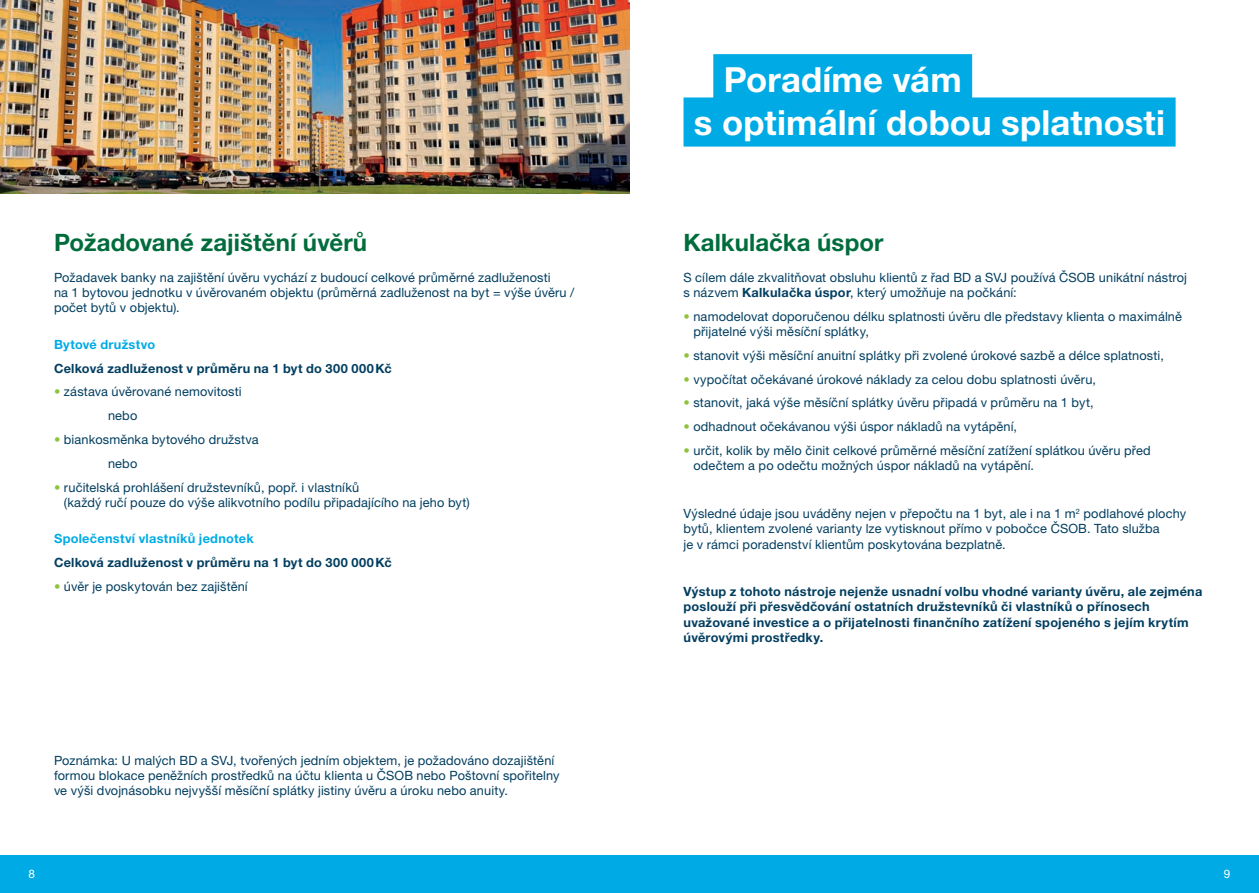
<style>
.page{position:relative;width:1259px;height:893px;background:#fff}
.page>*{position:absolute;margin:0;border:0;box-sizing:border-box;transform-origin:0 0}
.t1{font:700 34.65px/43.3px "Helvetica Neue LT Pro";letter-spacing:.005em;color:#fff}
.t2{font:700 24px "Helvetica Neue LT Pro";letter-spacing:.005em;color:#006c3c}
.t3{font:12.75px/15.3px "Helvetica Neue LT Pro";letter-spacing:.01em;color:#023e60}
.t4{font:700 12.75px/15.3px "Helvetica Neue LT Pro";letter-spacing:.02em;color:#023e60}
.t5{font:700 12.75px "Helvetica Neue LT Pro";letter-spacing:.02em;color:#00abe5}
.t6{font:11.7px "Helvetica Neue LT Pro";color:#fff}
.s1{color:#8ec33e}
.s2{font-weight:700}
</style>
<div class="page">
<img style="left:0;top:0;width:629px;height:193px">
<div style="left:629px;top:855px;width:630px;height:38px;background:#00abe5"></div>
<div style="left:0;top:855px;width:629px;height:38px;background:#00abe5"></div>
<div style="left:713px;top:54px;width:259px;height:49px;background:#00abe5"></div>
<div style="left:683px;top:97px;width:492px;height:50px;background:#00abe5"></div>
<h2 class="t2" style="left:54px;top:228px;width:315px">Požadované zajištění úvěrů</h2>
<p class="t3" style="left:54px;top:269px;width:522px">Požadavek banky na zajištění úvěru vychází z budoucí celkové průměrné zadluženosti<br>na 1 bytovou jednotku v úvěrovaném objektu (průměrná zadluženost na byt = výše úvěru / počet bytů v objektu).</p>
<p class="t5" style="left:54px;top:336px;width:103px">Bytové družstvo</p>
<p class="t4" style="left:54px;top:360px;width:339px">Celková zadluženost v průměru na 1 byt do 300 000Kč</p>
<p class="t3" style="left:108px;top:380px;width:135px;line-height:23.9px;text-indent:-54px"><span class="s1">•</span> zástava úvěrované nemovitosti nebo</p>
<p class="t3" style="left:108px;top:427px;width:152px;line-height:23.9px;text-indent:-54px"><span class="s1">•</span> biankosměnka bytového družstva nebo</p>
<p class="t3" style="left:64px;top:479px;width:407px;text-indent:-10px"><span class="s1">•</span> ručitelská prohlášení družstevníků, popř. i vlastníků<br>(každý ručí pouze do výše alikvotního podílu připadajícího na jeho byt)</p>
<p class="t5" style="left:54px;top:531px;width:201px">Společenství vlastníků jednotek</p>
<p class="t4" style="left:54px;top:555px;width:339px">Celková zadluženost v průměru na 1 byt do 300 000Kč</p>
<p class="t3" style="left:54px;top:579px;width:195px"><span class="s1">•</span> úvěr je poskytován bez zajištění</p>
<p class="t3" style="left:54px;top:752px;width:507px">Poznámka: U malých BD a SVJ, tvořených jedním objektem, je požadováno dozajištění formou blokace peněžních prostředků na účtu klienta u ČSOB nebo Poštovní spořitelny ve výši dvojnásobku nejvyšší měsíční splátky jistiny úvěru a úroku nebo anuity.</p>
<h1 class="t1" style="left:694px;top:57px;width:473px;text-indent:30px">Poradíme vám<br>s optimální dobou splatnosti</h1>
<h2 class="t2" style="left:683px;top:228px;width:202px">Kalkulačka úspor</h2>
<p class="t3" style="left:683px;top:269px;width:505px">S cílem dále zkvalitňovat obsluhu klientů z řad BD a SVJ používá ČSOB unikátní nástroj s názvem <span class="s2">Kalkulačka úspor</span>, který umožňuje na počkání:</p>
<p class="t3" style="left:693px;top:308px;width:490px;text-indent:-10px"><span class="s1">•</span> namodelovat doporučenou délku splatnosti úvěru dle představy klienta o maximálně přijatelné výši měsíční splátky,</p>
<p class="t3" style="left:683px;top:347px;width:482px"><span class="s1">•</span> stanovit výši měsíční anuitní splátky při zvolené úrokové sazbě a délce splatnosti,</p>
<p class="t3" style="left:683px;top:371px;width:414px"><span class="s1">•</span> vypočítat očekávané úrokové náklady za celou dobu splatnosti úvěru,</p>
<p class="t3" style="left:683px;top:395px;width:412px"><span class="s1">•</span> stanovit, jaká výše měsíční splátky úvěru připadá v průměru na 1 byt,</p>
<p class="t3" style="left:683px;top:419px;width:335px"><span class="s1">•</span> odhadnout očekávanou výši úspor nákladů na vytápění,</p>
<p class="t3" style="left:693px;top:443px;width:459px;text-indent:-10px"><span class="s1">•</span> určit, kolik by mělo činit celkové průměrné měsíční zatížení splátkou úvěru před odečtem a po odečtu možných úspor nákladů na vytápění.</p>
<p class="t3" style="left:683px;top:506px;width:504px">Výsledné údaje jsou uváděny nejen v přepočtu na 1 byt, ale i na 1 m<sup>2</sup> podlahové plochy bytů, klientem zvolené varianty lze vytisknout přímo v pobočce ČSOB. Tato služba<br>je v rámci poradenství klientům poskytována bezplatně.</p>
<p class="t4" style="left:683px;top:584px;width:520px">Výstup z tohoto nástroje nejenže usnadní volbu vhodné varianty úvěru, ale zejména poslouží při přesvědčování ostatních družstevníků či vlastníků o přínosech uvažované investice a o přijatelnosti finančního zatížení spojeného s jejím krytím úvěrovými prostředky.</p>
<p class="t6" style="left:28px;top:867px;width:8px">8</p>
<p class="t6" style="left:1224px;top:867px;width:8px">9</p>
</div>
